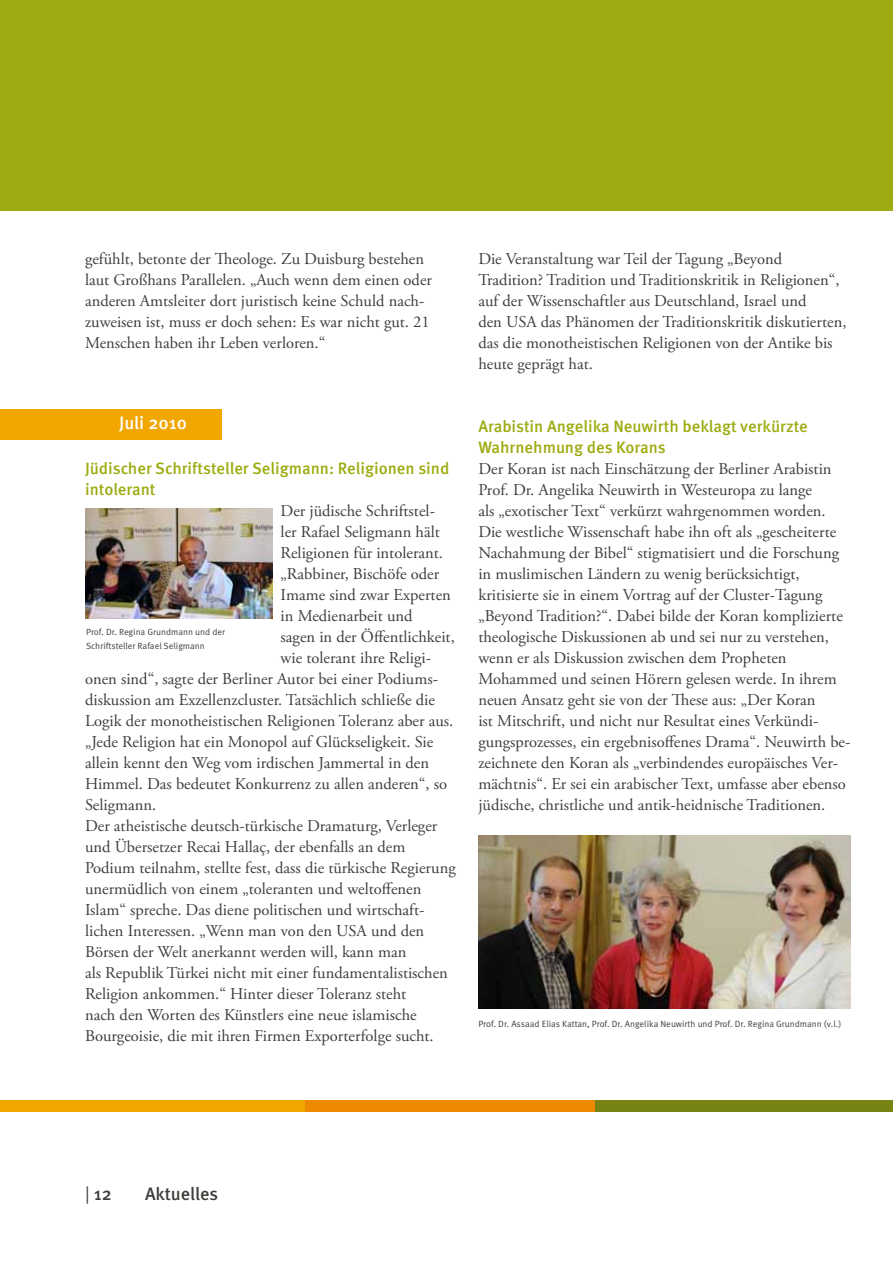
<style>
.page{position:relative;width:893px;height:1263px;background:#fff}
.page>*{position:absolute;margin:0;border:0;box-sizing:border-box;transform-origin:0 0}
.t1{font:500 18px "Meta OT";color:#3e3e3b}
.t2{font:500 18px "Meta OT";color:#fff}
.t3{font:16.5px/21px "Adobe Garamond Pro";color:#3e3e3b}
.t4{font:500 16.5px/21px "Meta OT";color:#9eab10}
.t5{font:9px/13.5px "Meta OT";color:#3e3e3b}
.s1{font-weight:400}
</style>
<div class="page">
<div style="left:588px;top:1100px;width:305px;height:11px;background:#778313"></div>
<div style="left:298px;top:1100px;width:297px;height:11px;background:#ec8900"></div>
<div style="left:0;top:1100px;width:304px;height:11px;background:#f1a700"></div>
<div style="left:0;top:0;width:893px;height:210px;background:#9eab10"></div>
<div style="left:0;top:409px;width:222px;height:31px;background:#f1a700"></div>
<img style="left:85px;top:509px;width:187px;height:109px">
<img style="left:478px;top:835px;width:372px;height:173px">
<p class="t3" style="left:85px;top:249px;width:348px">gefühlt, betonte der Theologe. Zu Duisburg bestehen laut Großhans Parallelen. „Auch wenn dem einen oder anderen Amtsleiter dort juristisch keine Schuld nach&shy;zuweisen ist, muss er doch sehen: Es war nicht gut. 21<br>Menschen haben ihr Leben verloren.“</p>
<p class="t2" style="left:119px;top:412px;width:69px">Juli 2010</p>
<p class="t4" style="left:85px;top:458px;width:366px">Jüdischer Schriftsteller Seligmann: Religionen sind intolerant</p>
<p class="t3" style="left:281px;top:501px;width:156px">Der jüdische Schriftstel-</p>
<p class="t3" style="left:281px;top:522px;width:161px">ler Rafael Seligmann hält</p>
<p class="t3" style="left:281px;top:543px;width:164px">Religionen für intolerant.</p>
<p class="t3" style="left:281px;top:564px;width:160px">„Rabbiner, Bischöfe oder</p>
<p class="t3" style="left:281px;top:585px;width:172px">Imame sind zwar Experten</p>
<p class="t3" style="left:281px;top:606px;width:133px">in Medienarbeit und</p>
<p class="t3" style="left:281px;top:627px;width:176px">sagen in der Öffentlichkeit,</p>
<p class="t3" style="left:281px;top:648px;width:152px">wie tolerant ihre Religi-</p>
<p class="t3" style="left:85px;top:669px;width:354px">onen sind“, sagte der Berliner Autor bei einer Podiums-</p>
<p class="t3" style="left:85px;top:690px;width:351px">diskussion am Exzellenzcluster. Tatsächlich schließe die</p>
<p class="t3" style="left:85px;top:711px;width:370px">Logik der monotheistischen Religionen Toleranz aber aus.</p>
<p class="t3" style="left:85px;top:732px;width:350px">„Jede Religion hat ein Monopol auf Glückseligkeit. Sie</p>
<p class="t3" style="left:85px;top:753px;width:345px">allein kennt den Weg vom irdischen Jammertal in den</p>
<p class="t3" style="left:85px;top:774px;width:364px">Himmel. Das bedeutet Konkurrenz zu allen anderen“, so</p>
<p class="t3" style="left:85px;top:795px;width:73px">Seligmann.</p>
<p class="t3" style="left:85px;top:816px;width:354px">Der atheistische deutsch-türkische Dramaturg, Verleger</p>
<p class="t3" style="left:85px;top:837px;width:322px">und Übersetzer Recai Hallaç, der ebenfalls an dem</p>
<p class="t3" style="left:85px;top:858px;width:372px">Podium teilnahm, stellte fest, dass die türkische Regierung</p>
<p class="t3" style="left:85px;top:879px;width:338px">unermüdlich von einem „toleranten und weltoffenen</p>
<p class="t3" style="left:85px;top:900px;width:341px">Islam“ spreche. Das diene politischen und wirtschaft-</p>
<p class="t3" style="left:85px;top:921px;width:341px">lichen Interessen. „Wenn man von den USA und den</p>
<p class="t3" style="left:85px;top:942px;width:323px">Börsen der Welt anerkannt werden will, kann man</p>
<p class="t3" style="left:85px;top:963px;width:364px">als Republik Türkei nicht mit einer fundamentalistischen</p>
<p class="t3" style="left:85px;top:984px;width:323px">Religion ankommen.“ Hinter dieser Toleranz steht</p>
<p class="t3" style="left:85px;top:1005px;width:333px">nach den Worten des Künstlers eine neue islamische</p>
<p class="t3" style="left:85px;top:1026px;width:350px">Bourgeoisie, die mit ihren Firmen Exporterfolge sucht.</p>
<p class="t5" style="left:86px;top:625px;width:141px">Prof. Dr. Regina Grundmann und der<br>Schriftsteller Rafael Seligmann</p>
<p class="t3" style="left:478px;top:249px;width:370px">Die Veranstaltung war Teil der Tagung „Beyond Tradition? Tradition und Traditionskritik in Religionen“, auf der Wissenschaftler aus Deutschland, Israel und<br>den USA das Phänomen der Traditionskritik diskutierten, das die monotheistischen Religionen von der Antike bis heute geprägt hat.</p>
<p class="t4" style="left:478px;top:416px;width:331px">Arabistin Angelika Neuwirth beklagt verkürzte<br>Wahrnehmung des Korans</p>
<p class="t3" style="left:478px;top:459px;width:373px">Der Koran ist nach Einschätzung der Berliner Arabistin Prof. Dr. Angelika Neuwirth in Westeuropa zu lange<br>als „exotischer Text“ verkürzt wahrgenommen worden.<br>Die westliche Wissenschaft habe ihn oft als „gescheiterte Nachahmung der Bibel“ stigmatisiert und die Forschung in muslimischen Ländern zu wenig berücksichtigt, kritisierte sie in einem Vortrag auf der Cluster-Tagung „Beyond Tradition?“. Dabei bilde der Koran komplizierte theologische Diskussionen ab und sei nur zu verstehen, wenn er als Diskussion zwischen dem Propheten Mohammed und seinen Hörern gelesen werde. In ihrem neuen Ansatz geht sie von der These aus: „Der Koran<br>ist Mitschrift, und nicht nur Resultat eines Verkündi&shy;gungsprozesses, ein ergebnisoffenes Drama“. Neuwirth be&shy;zeichnete den Koran als „verbindendes europäisches Ver&shy;mächtnis“. Er sei ein arabischer Text, umfasse aber ebenso jüdische, christliche und antik-heidnische Traditionen.</p>
<p class="t5" style="left:478px;top:1017px;width:365px">Prof. Dr. Assaad Elias Kattan, Prof. Dr. Angelika Neuwirth und Prof. Dr. Regina Grundmann (v.l.)</p>
<p class="t1" style="left:85px;top:1182px;width:28px"><span class="s1">|</span> 12</p>
<p class="t1" style="left:145px;top:1182px;width:75px">Aktuelles</p>
</div>
